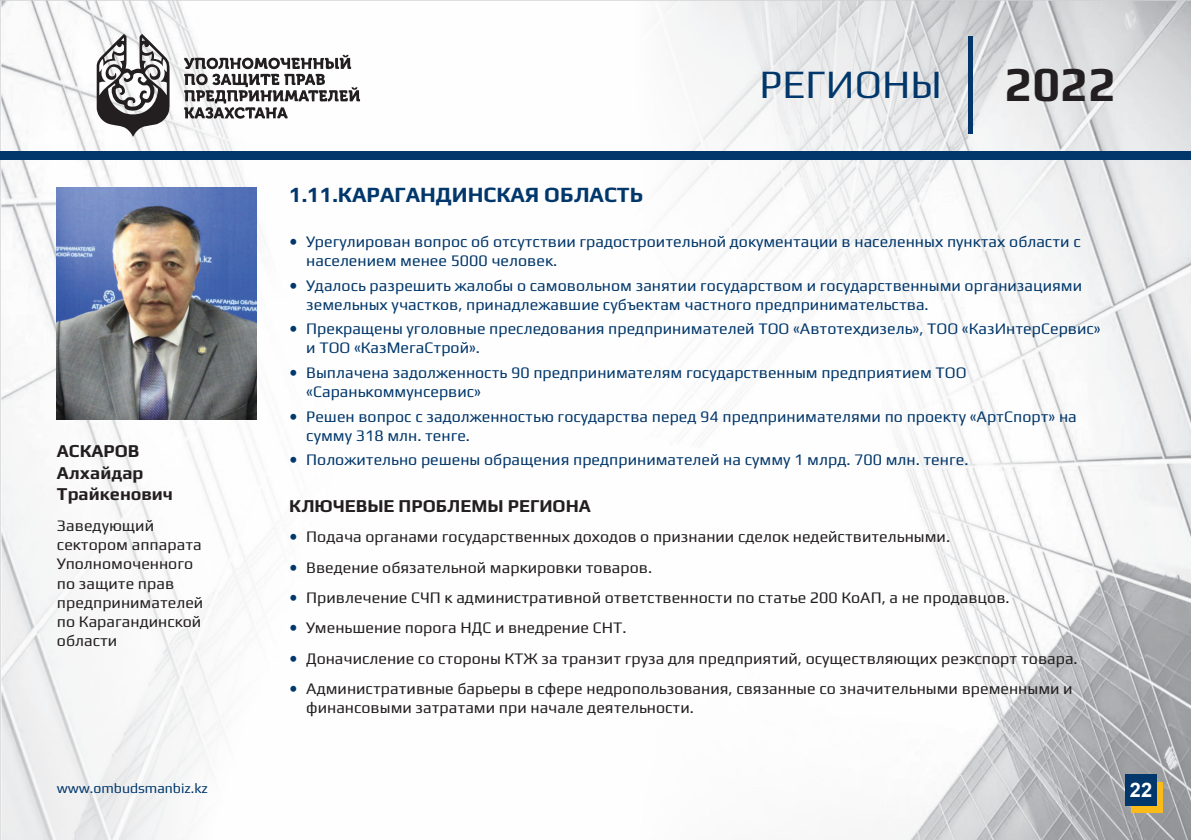
<style>
.page{position:relative;width:1191px;height:840px;background:#fff}
.page>*{position:absolute;margin:0;border:0;box-sizing:border-box;transform-origin:0 0}
.t1{font:700 48px "Play";color:#231f20}
.t2{font:40px "Play";color:#01376b}
.t3{font:700 21.6px "Play";color:#01376b}
.t4{font:700 20px "Arial";color:#fff}
.t5{font:700 18px/21.6px "Play";color:#231f20}
.t6{font:16px/19px "Play";color:#01376b}
.t7{font:16px/19.2px "Play";color:#231f20}
.t8{font:14px "Play";color:#01376b}
.s1{font-size:18px}
.s2{font-size:18px;color:#01376b}
</style>
<div class="page">
<img style="left:0;top:0;width:1191px;height:839px">
<div style="left:0;top:151px;width:1191px;height:9px;background:#01376b"></div>
<hr style="left:968px;top:37px;width:4px;height:97px;background:#01376b">
<svg style="left:1131px;top:781px;width:31px;height:31px"></svg>
<div style="left:1125px;top:774px;width:31px;height:31px;background:#01376b"></div>
<svg style="left:97px;top:34px;width:72px;height:103px"></svg>
<svg style="left:184px;top:55px;width:176px;height:66px"></svg>
<img style="left:57px;top:187px;width:199px;height:232px">
<p class="t5" style="left:57px;top:438px;width:118px">АСКАРОВ<br>Алхайдар<br>Трайкенович</p>
<p class="t7" style="left:57px;top:514px;width:148px">Заведующий сектором аппарата<br>Уполномоченного по защите прав предпринимателей по Карагандинской области</p>
<h2 class="t2" style="left:759px;top:57px;width:184px">РЕГИОНЫ</h2>
<h1 class="t1" style="left:1004px;top:50px;width:113px">2022</h1>
<h3 class="t3" style="left:289px;top:179px;width:355px">1.11.КАРАГАНДИНСКАЯ ОБЛАСТЬ</h3>
<p class="t6" style="left:306px;top:231px;width:776px;text-indent:-17px"><span class="s1">•</span> Урегулирован вопрос об отсутствии градостроительной документации в населенных пунктах области с населением менее 5000 человек.</p>
<p class="t6" style="left:306px;top:274px;width:777px;text-indent:-17px"><span class="s1">•</span> Удалось разрешить жалобы о самовольном занятии государством и государственными организациями земельных участков, принадлежавшие субъектам частного предпринимательства.</p>
<p class="t6" style="left:306px;top:318px;width:796px;text-indent:-17px"><span class="s1">•</span> Прекращены уголовные преследования предпринимателей ТОО «Автотехдизель», ТОО «КазИнтерСервис» и ТОО «КазМегаСтрой».</p>
<p class="t6" style="left:306px;top:362px;width:662px;text-indent:-17px"><span class="s1">•</span> Выплачена задолженность 90 предпринимателям государственным предприятием ТОО «Саранькоммунсервис»</p>
<p class="t6" style="left:306px;top:405px;width:772px;text-indent:-17px"><span class="s1">•</span> Решен вопрос с задолженностью государства перед 94 предпринимателями по проекту «АртСпорт» на сумму 318 млн. тенге.</p>
<p class="t6" style="left:289px;top:449px;width:680px"><span class="s1">•</span> Положительно решены обращения предпринимателей на сумму 1 млрд. 700 млн. тенге.</p>
<p class="t5" style="left:289px;top:493px;width:303px">КЛЮЧЕВЫЕ ПРОБЛЕМЫ РЕГИОНА</p>
<p class="t7" style="left:289px;top:526px;width:662px"><span class="s2">•</span> Подача органами государственных доходов о признании сделок недействительными.</p>
<p class="t7" style="left:289px;top:556px;width:364px"><span class="s2">•</span> Введение обязательной маркировки товаров.</p>
<p class="t7" style="left:289px;top:586px;width:722px"><span class="s2">•</span> Привлечение СЧП к административной ответственности по статье 200 КоАП, а не продавцов.</p>
<p class="t7" style="left:289px;top:617px;width:339px"><span class="s2">•</span> Уменьшение порога НДС и внедрение СНТ.</p>
<p class="t7" style="left:289px;top:647px;width:790px"><span class="s2">•</span> Доначисление со стороны КТЖ за транзит груза для предприятий, осуществляющих реэкспорт товара.</p>
<p class="t7" style="left:306px;top:677px;width:768px;text-indent:-17px"><span class="s2">•</span> Административные барьеры в сфере недропользования, связанные со значительными временными и финансовыми затратами при начале деятельности.</p>
<p class="t8" style="left:57px;top:778px;width:153px">www.ombudsmanbiz.kz</p>
<p class="t4" style="left:1129px;top:775px;width:24px">22</p>
</div>
